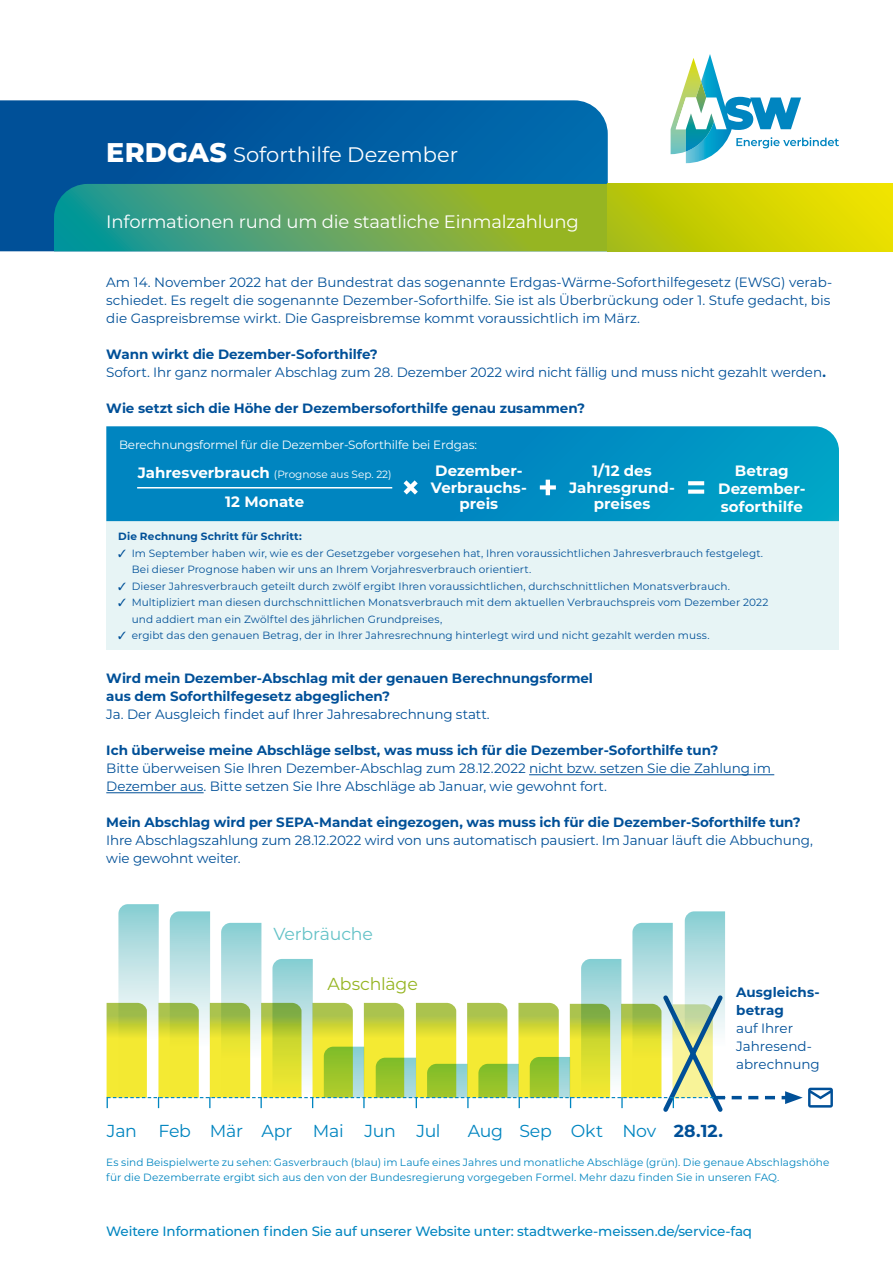
<style>
.page{position:relative;width:893px;height:1263px;background:#fff}
.page>*{position:absolute;margin:0;border:0;box-sizing:border-box;transform-origin:0 0}
.t1{font:21px "Montserrat";color:#fff}
.t2{font:18px "Montserrat";letter-spacing:-.01em;color:#fff}
.t3{font:17.4px "Montserrat";letter-spacing:-.02em;color:#0085c0}
.t4{font:17.4px "Montserrat";letter-spacing:-.01em;color:#64c2c7}
.t5{font:17.4px "Montserrat";letter-spacing:-.01em;color:#96b522}
.t6{font:700 15px/16.5px "Montserrat";letter-spacing:.005em;color:#fff;text-align:center}
.t7{font:13.5px/18px "Montserrat";letter-spacing:-.005em;color:#005098}
.t8{font:700 13.5px/18px "Montserrat";letter-spacing:-.005em;color:#005098}
.t9{font:500 13.5px "Montserrat";letter-spacing:-.01em;color:#0085c0}
.t10{font:12px "Montserrat";letter-spacing:-.01em;color:#fff}
.t11{font:10.5px/16.5px "Montserrat";letter-spacing:.01em;color:#005098}
.t12{font:10.5px/15px "Montserrat";letter-spacing:.01em;color:#0085c0}
.t13{font:10.5px "Montserrat";color:#fff}
.t14{font:700 10.5px "Montserrat";letter-spacing:.015em;color:#005098}
.s1{font-weight:800;font-size:27px}
.s2{font-weight:700}
.s3{font-weight:700;font-size:15px}
.s4{font-weight:700;color:#005098}
</style>
<div class="page">
<svg style="left:671px;top:54px;width:168px;height:109px"></svg>
<svg style="left:0;top:100px;width:608px;height:151px;background:#025ba0"></svg>
<svg style="left:54px;top:184px;width:554px;height:67px;background:#63a65b"></svg>
<div style="left:608px;top:184px;width:285px;height:67px;background:linear-gradient(to right,#afc009,#f1e400)"></div>
<hr style="left:529px;top:774px;width:245px;height:1px;background:#005098">
<hr style="left:106px;top:792px;width:98px;height:1px;background:#005098">
<svg style="left:107px;top:904px;width:726px;height:208px"></svg>
<div style="left:106px;top:521px;width:733px;height:129px;background:#e7f4f5"></div>
<svg style="left:106px;top:426px;width:733px;height:95px;background:#028dc2"></svg>
<hr style="left:137px;top:487px;width:255px;height:1px;background:#fff">
<svg style="left:540px;top:480px;width:16px;height:15px"></svg>
<svg style="left:404px;top:480px;width:14px;height:15px"></svg>
<svg style="left:688px;top:481px;width:16px;height:4px"></svg>
<svg style="left:688px;top:490px;width:16px;height:4px"></svg>
<h1 class="t1" style="left:106px;top:140px;width:353px"><span class="s1">ERDGAS</span> Soforthilfe Dezember</h1>
<h2 class="t2" style="left:106px;top:209px;width:474px">Informationen rund um die staatliche Einmalzahlung</h2>
<p class="t7" style="left:106px;top:273px;width:727px">Am 14. November 2022 hat der Bundestrat das sogenannte Erdgas-Wärme-Soforthilfegesetz (EWSG) verab&shy;schiedet. Es regelt die sogenannte Dezember-Soforthilfe. Sie ist als Überbrückung oder 1. Stufe gedacht, bis die Gaspreisbremse wirkt. Die Gaspreisbremse kommt voraussichtlich im März.</p>
<p class="t7" style="left:106px;top:345px;width:721px"><span class="s2">Wann wirkt die Dezember-Soforthilfe?<br></span>Sofort. Ihr ganz normaler Abschlag zum 28. Dezember 2022 wird nicht fällig und muss nicht gezahlt werden<span class="s2">.</span></p>
<p class="t8" style="left:106px;top:399px;width:480px">Wie setzt sich die Höhe der Dezembersoforthilfe genau zusammen?</p>
<p class="t10" style="left:119px;top:436px;width:360px">Berechnungsformel für die Dezember-Soforthilfe bei Erdgas:</p>
<p class="t13" style="left:138px;top:467px;width:256px"><span class="s3">Jahresverbrauch</span> (Prognose aus Sep. 22)</p>
<p class="t6" style="left:569px;top:462px;width:107px">1/12 des<br>Jahresgrund&shy;preises</p>
<p class="t6" style="left:718px;top:461px;width:89px;line-height:18px">Betrag<br>Dezember&shy;soforthilfe</p>
<p class="t14" style="left:118px;top:529px;width:185px">Die Rechnung Schritt für Schritt:</p>
<p class="t11" style="left:132px;top:545px;width:633px;text-indent:-14px">✓ Im September haben wir, wie es der Gesetzgeber vorgesehen hat, Ihren voraussichtlichen Jahresverbrauch festgelegt.<br>Bei dieser Prognose haben wir uns an Ihrem Vorjahresverbrauch orientiert.</p>
<p class="t11" style="left:118px;top:578px;width:613px">✓ Dieser Jahresverbrauch geteilt durch zwölf ergibt Ihren voraussichtlichen, durchschnittlichen Monatsverbrauch.</p>
<p class="t11" style="left:132px;top:594px;width:638px;text-indent:-14px">✓ Multipliziert man diesen durchschnittlichen Monatsverbrauch mit dem aktuellen Verbrauchspreis vom Dezember 2022 und addiert man ein Zwölftel des jährlichen Grundpreises,</p>
<p class="t11" style="left:118px;top:627px;width:593px">✓ ergibt das den genauen Betrag, der in Ihrer Jahresrechnung hinterlegt wird und nicht gezahlt werden muss.</p>
<p class="t6" style="left:431px;top:462px;width:98px">Dezember-<br>Verbrauchs&shy;preis</p>
<p class="t6" style="left:225px;top:493px;width:80px">12 Monate</p>
<p class="t8" style="left:106px;top:669px;width:488px">Wird mein Dezember-Abschlag mit der genauen Berechnungsformel aus dem Soforthilfegesetz abgeglichen?</p>
<p class="t7" style="left:106px;top:705px;width:385px">Ja. Der Ausgleich findet auf Ihrer Jahresabrechnung statt.</p>
<p class="t8" style="left:106px;top:741px;width:614px">Ich überweise meine Abschläge selbst, was muss ich für die Dezember-Soforthilfe tun?</p>
<p class="t7" style="left:106px;top:759px;width:666px">Bitte überweisen Sie Ihren Dezember-Abschlag zum 28.12.2022 nicht bzw. setzen Sie die Zahlung im<br>Dezember aus. Bitte setzen Sie Ihre Abschläge ab Januar, wie gewohnt fort.</p>
<p class="t8" style="left:106px;top:813px;width:696px">Mein Abschlag wird per SEPA-Mandat eingezogen, was muss ich für die Dezember-Soforthilfe tun?</p>
<p class="t7" style="left:106px;top:831px;width:708px">Ihre Abschlagszahlung zum 28.12.2022 wird von uns automatisch pausiert. Im Januar läuft die Abbuchung, wie gewohnt weiter.</p>
<p class="t4" style="left:273px;top:922px;width:101px">Verbräuche</p>
<p class="t5" style="left:327px;top:971px;width:92px">Abschläge</p>
<p class="t8" style="left:736px;top:982px;width:85px">Ausgleichs&shy;betrag</p>
<p class="t7" style="left:736px;top:1018px;width:85px">auf Ihrer<br>Jahresend&shy;abrechnung</p>
<p class="t3" style="left:107px;top:1119px;width:335px">Jan Feb Mär Apr Mai Jun Jul</p>
<p class="t3" style="left:468px;top:1119px;width:257px">Aug Sep Okt Nov <span class="s4">28.12.</span></p>
<p class="t12" style="left:106px;top:1155px;width:725px">Es sind Beispielwerte zu sehen: Gasverbrauch (blau) im Laufe eines Jahres und monatliche Abschläge (grün). Die genaue Abschlagshöhe für die Dezemberrate ergibt sich aus den von der Bundesregierung vorgegeben Formel. Mehr dazu finden Sie in unseren FAQ.</p>
<p class="t9" style="left:106px;top:1222px;width:647px">Weitere Informationen finden Sie auf unserer Website unter: stadtwerke-meissen.de/service-faq</p>
</div>
